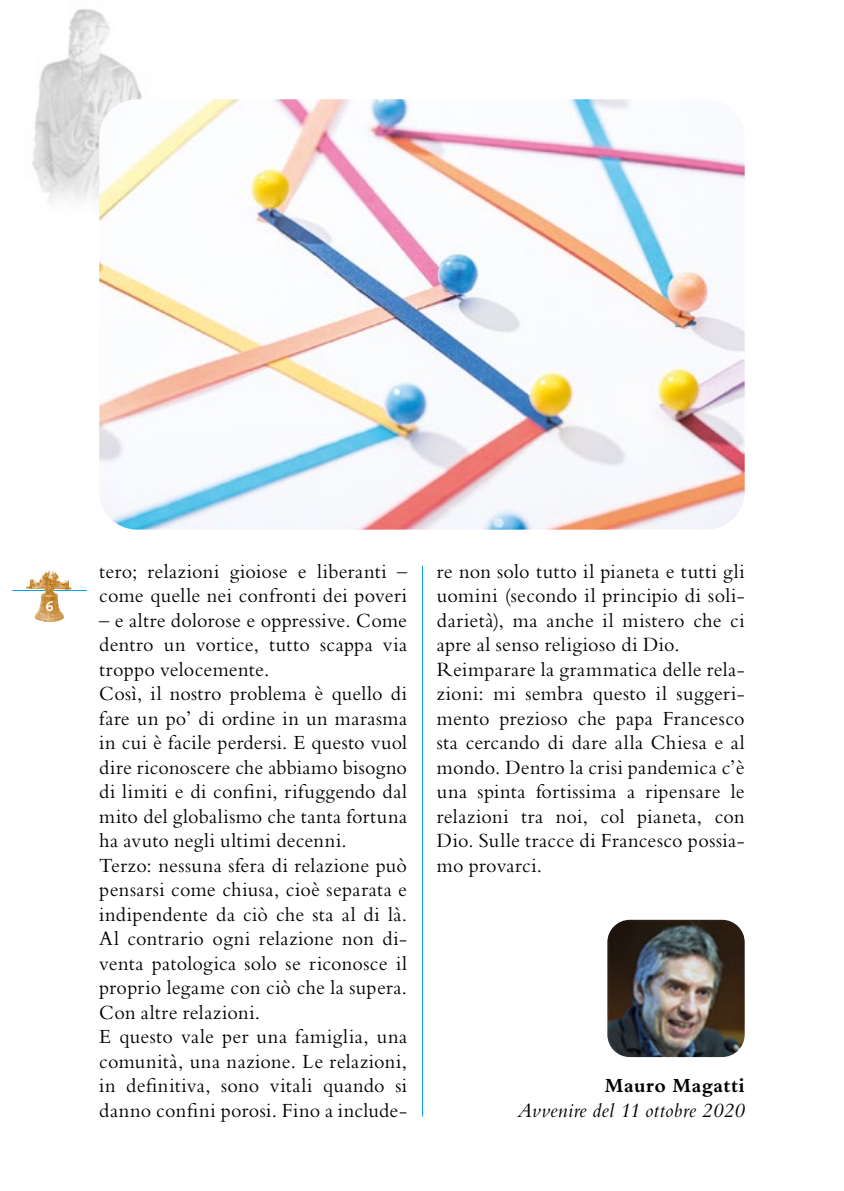
<style>
.page{position:relative;width:844px;height:1191px;background:#fff}
.page>*{position:absolute;margin:0;border:0;box-sizing:border-box;transform-origin:0 0}
.t1{font:21px/24.5px "Bembo Std";letter-spacing:.015em;color:#000;scale:.96 1}
.t2{font:italic 21px "Bembo Std";letter-spacing:.01em;color:#000}
.t3{font:700 21px "Bembo Std";letter-spacing:.03em;color:#000;scale:.96 1}
.t4{font:700 14px "Syntax LT Std";color:#fff}
</style>
<div class="page">
<img style="left:32px;top:9px;width:110px;height:193px">
<hr style="left:422px;top:566px;width:1px;height:550px;background:#009fe3">
<img style="left:99px;top:99px;width:645px;height:430px">
<img style="left:607px;top:919px;width:137px;height:138px">
<hr style="left:12px;top:590px;width:75px;height:1px;background:#009fe3">
<img style="left:26px;top:570px;width:45px;height:51px">
<p class="t4" style="left:46px;top:598px;width:9px">6</p>
<p class="t1" style="left:99px;top:558px;width:322px">tero; relazioni gioiose e liberanti – come quelle nei confronti dei poveri</p>
<p class="t1" style="left:99px;top:607px;width:322px">– e altre dolorose e oppressive. Come dentro un vortice, tutto scappa via troppo velocemente.<br>Così, il nostro problema è quello di fare un po’ di ordine in un marasma in cui è facile perdersi. E questo vuol dire riconoscere che abbiamo bisogno di limiti e di confini, rifuggendo dal mito del globalismo che tanta fortuna ha avuto negli ultimi decenni.<br>Terzo: nessuna sfera di relazione può pensarsi come chiusa, cioè separata e indipendente da ciò che sta al di là.<br>Al contrario ogni relazione non di&shy;venta patologica solo se riconosce il proprio legame con ciò che la supera.<br>Con altre relazioni.<br>E questo vale per una famiglia, una comunità, una nazione. Le relazioni, in definitiva, sono vitali quando si danno confini porosi. Fino a include-</p>
<p class="t1" style="left:437px;top:558px;width:322px">re non solo tutto il pianeta e tutti gli uomini (secondo il principio di soli&shy;darietà), ma anche il mistero che ci apre al senso religioso di Dio.<br>Reimparare la grammatica delle rela&shy;zioni: mi sembra questo il suggeri&shy;mento prezioso che papa Francesco sta cercando di dare alla Chiesa e al mondo. Dentro la crisi pandemica c’è una spinta fortissima a ripensare le relazioni tra noi, col pianeta, con Dio. Sulle tracce di Francesco possia&shy;mo provarci.</p>
<p class="t3" style="left:604px;top:1074px;width:147px">Mauro Magatti</p>
<p class="t2" style="left:517px;top:1098px;width:228px">Avvenire del 11 ottobre 2020</p>
</div>
